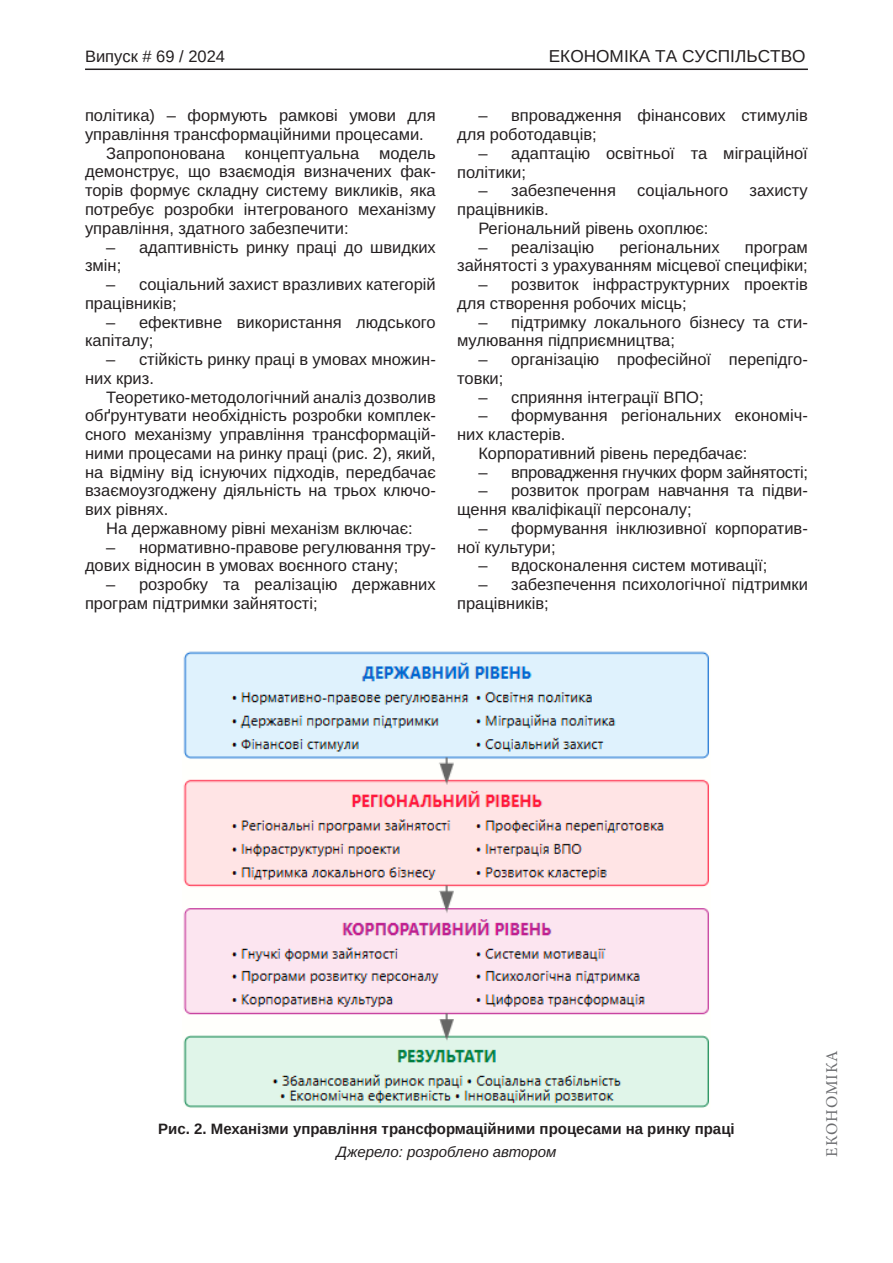
<style>
.page{position:relative;width:893px;height:1263px;background:#fff}
.page>*{position:absolute;margin:0;border:0;box-sizing:border-box;transform-origin:0 0}
.t1{font:17.25px "Arimo";color:#231f20}
.Текст_основной_G{font:16.5px/18.8px "Arimo";color:#231f20}
.Текст_основной_G-2{font:16.5px "Arimo";letter-spacing:-.02em;color:#231f20}
.t2{font:16.5px "Arimo";color:#231f20}
.t3{font:16.5px "Minion Pro";letter-spacing:.05em;color:#6c6d70}
.Рисунок_N{font:700 15px "Arimo";color:#231f20}
.Джерело{font:italic 15px "Arimo";color:#231f20}
</style>
<div class="page">
<hr style="left:85px;top:69px;width:723px;height:1px;background:#231f20">
<img style="left:183px;top:651px;width:526px;height:457px">
<p class="t2" style="left:85px;top:47px;width:142px">Випуск # 69 / 2024</p>
<p class="t1" style="left:549px;top:47px;width:258px">ЕКОНОМІКА ТА СУСПІЛЬСТВО</p>
<p class="Текст_основной_G" style="left:85px;top:106px;width:352px">політика) – формують рамкові умови для управління трансформаційними процесами.</p>
<p class="Текст_основной_G" style="left:85px;top:144px;width:352px;text-align:justify;text-indent:21px">Запропонована концептуальна модель демонструє, що взаємодія визначених фак&shy;торів формує складну систему викликів, яка потребує розробки інтегрованого механізму управління, здатного забезпечити:</p>
<p class="Текст_основной_G" style="left:85px;top:238px;width:352px;text-indent:21px">– адаптивність ринку праці до швидких змін;</p>
<p class="Текст_основной_G" style="left:85px;top:275px;width:352px;text-indent:21px">– соціальний захист вразливих категорій працівників;</p>
<p class="Текст_основной_G" style="left:85px;top:313px;width:352px;text-indent:21px">– ефективне використання людського капіталу;</p>
<p class="Текст_основной_G" style="left:85px;top:350px;width:352px;text-indent:21px">– стійкість ринку праці в умовах множин&shy;них криз.</p>
<p class="Текст_основной_G" style="left:85px;top:388px;width:352px;text-align:justify;text-indent:21px">Теоретико-методологічний аналіз дозволив обґрунтувати необхідність розробки комплек&shy;сного механізму управління трансформацій&shy;ними процесами на ринку праці (рис. 2), який, на відміну від існуючих підходів, передбачає взаємоузгоджену діяльність на трьох ключо&shy;вих рівнях.</p>
<p class="Текст_основной_G" style="left:106px;top:519px;width:308px">На державному рівні механізм включає:</p>
<p class="Текст_основной_G" style="left:85px;top:538px;width:352px;text-indent:21px">– нормативно-правове регулювання тру&shy;дових відносин в умовах воєнного стану;</p>
<p class="Текст_основной_G" style="left:85px;top:575px;width:352px;text-indent:21px">– розробку та реалізацію державних програм підтримки зайнятості;</p>
<p class="Текст_основной_G" style="left:457px;top:106px;width:352px;text-indent:21px">– впровадження фінансових стимулів для роботодавців;</p>
<p class="Текст_основной_G" style="left:457px;top:144px;width:352px;text-indent:21px">– адаптацію освітньої та міграційної політики;</p>
<p class="Текст_основной_G" style="left:478px;top:181px;width:139px">– забезпечення</p>
<p class="Текст_основной_G" style="left:637px;top:181px;width:93px">соціального</p>
<p class="Текст_основной_G" style="left:749px;top:181px;width:60px">захисту</p>
<p class="Текст_основной_G" style="left:457px;top:200px;width:93px">працівників.</p>
<p class="Текст_основной_G" style="left:478px;top:219px;width:231px">Регіональний рівень охоплює:</p>
<p class="Текст_основной_G" style="left:478px;top:238px;width:117px">– реалізацію</p>
<p class="Текст_основной_G" style="left:619px;top:238px;width:102px">регіональних</p>
<p class="Текст_основной_G" style="left:457px;top:238px;width:352px;text-align:right">програм<br>зайнятості з урахуванням місцевої специфіки;</p>
<p class="Текст_основной_G" style="left:457px;top:275px;width:352px;text-indent:21px">– розвиток інфраструктурних проектів для створення робочих місць;</p>
<p class="Текст_основной_G" style="left:457px;top:313px;width:352px;text-indent:21px">– підтримку локального бізнесу та сти&shy;мулювання підприємництва;</p>
<p class="Текст_основной_G" style="left:457px;top:350px;width:352px;text-indent:21px">– організацію професійної перепідго&shy;товки;</p>
<p class="Текст_основной_G" style="left:478px;top:388px;width:227px">– сприяння інтеграції ВПО;</p>
<p class="Текст_основной_G" style="left:457px;top:406px;width:352px;text-indent:21px">– формування регіональних економіч&shy;них кластерів.</p>
<p class="Текст_основной_G" style="left:478px;top:444px;width:270px">Корпоративний рівень передбачає:</p>
<p class="Текст_основной_G-2" style="left:478px;top:460px;width:331px">– впровадження гнучких форм зайнятості;</p>
<p class="Текст_основной_G" style="left:457px;top:481px;width:352px;text-indent:21px">– розвиток програм навчання та підви&shy;щення кваліфікації персоналу;</p>
<p class="Текст_основной_G" style="left:457px;top:519px;width:352px;text-indent:21px">– формування інклюзивної корпоратив&shy;ної культури;</p>
<p class="Текст_основной_G" style="left:478px;top:556px;width:290px">– вдосконалення систем мотивації;</p>
<p class="Текст_основной_G" style="left:457px;top:575px;width:352px;text-indent:21px">– забезпечення психологічної підтримки працівників;</p>
<p class="Рисунок_N" style="left:158px;top:1118px;width:578px">Рис. 2. Механізми управління трансформаційними процесами на ринку праці</p>
<p class="Джерело" style="left:336px;top:1141px;width:222px">Джерело: розроблено автором</p>
<p class="t3" style="left:821px;top:1157px;width:108px;rotate:-90deg">ЕКОНОМІКА</p>
</div>
